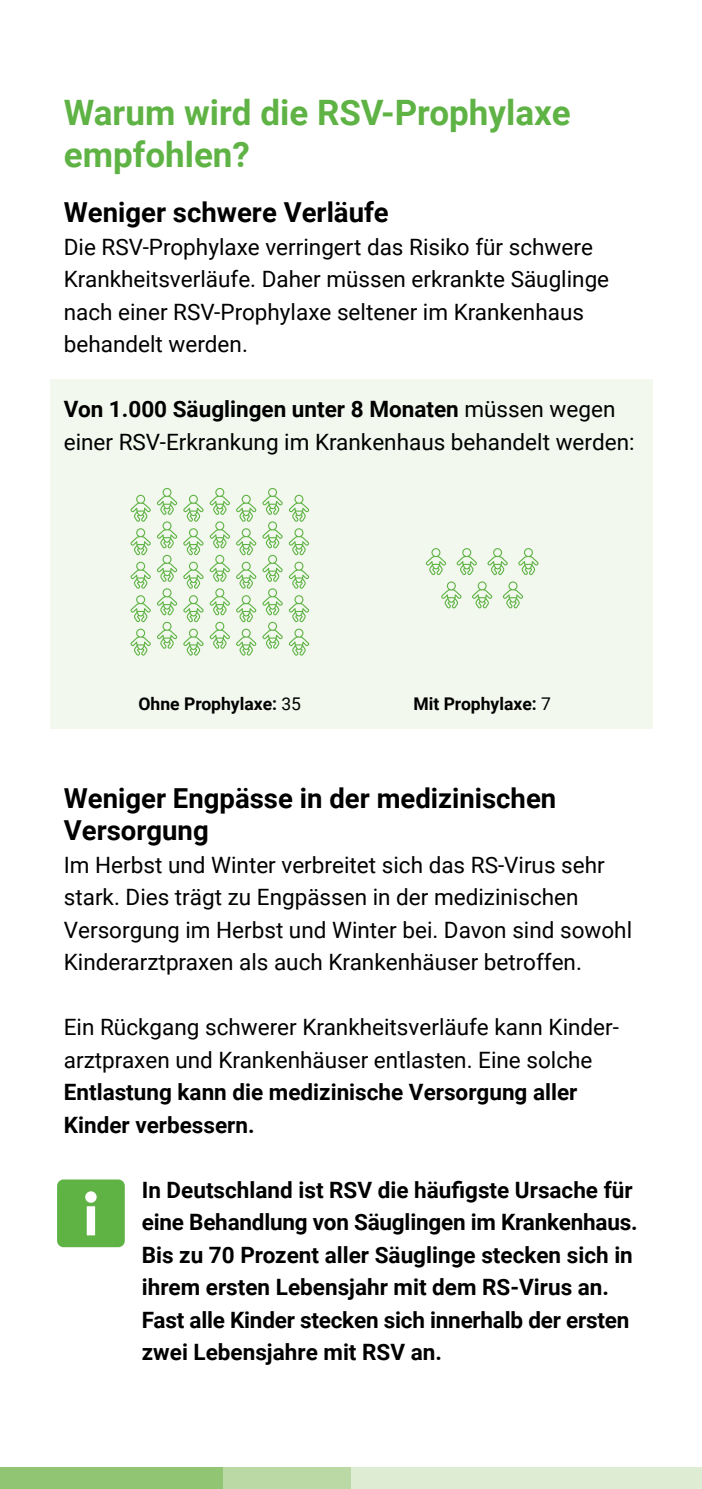
<style>
.page{position:relative;width:702px;height:1489px;background:#fff}
.page>*{position:absolute;margin:0;border:0;box-sizing:border-box;transform-origin:0 0}
.t1{font:700 35px/42.5px "Roboto";color:#5fb345}
.t2{font:700 27.5px/32.5px "Roboto";color:#000}
.t3{font:22.5px/32.5px "Roboto";color:#000}
.P_Info{font:700 22.5px/32.5px "Roboto";color:#000}
.t4{font:700 17.5px "Roboto";color:#000}
.s1{font-weight:700}
.s2{font-weight:400}
</style>
<div class="page">
<div style="left:0;top:1467px;width:223px;height:21px;background:#92c573"></div>
<div style="left:223px;top:1467px;width:128px;height:21px;background:#bbd9a4"></div>
<div style="left:351px;top:1467px;width:351px;height:21px;background:#deecd4"></div>
<div style="left:50px;top:379px;width:602px;height:233px;background:#f2f8ee"></div>
<div style="left:50px;top:585px;width:602px;height:144px;background:#f2f8ee"></div>
<div style="left:57px;top:1179px;width:68px;height:68px;background:#5fb345;border-radius:6px"></div>
<div style="left:85px;top:1191px;width:12px;height:11px;background:#fff;border-radius:50%"></div>
<div style="left:87px;top:1206px;width:8px;height:29px;background:#fff"></div>
<svg style="left:130px;top:495px;width:21px;height:26px"></svg>
<svg style="left:130px;top:528px;width:21px;height:27px"></svg>
<svg style="left:130px;top:561px;width:21px;height:27px"></svg>
<svg style="left:130px;top:595px;width:21px;height:27px"></svg>
<svg style="left:130px;top:628px;width:21px;height:27px"></svg>
<svg style="left:183px;top:495px;width:20px;height:26px"></svg>
<svg style="left:183px;top:528px;width:20px;height:27px"></svg>
<svg style="left:183px;top:561px;width:20px;height:27px"></svg>
<svg style="left:183px;top:595px;width:20px;height:27px"></svg>
<svg style="left:183px;top:628px;width:20px;height:27px"></svg>
<svg style="left:157px;top:488px;width:20px;height:27px"></svg>
<svg style="left:157px;top:521px;width:20px;height:27px"></svg>
<svg style="left:157px;top:555px;width:20px;height:27px"></svg>
<svg style="left:157px;top:588px;width:20px;height:27px"></svg>
<svg style="left:157px;top:621px;width:20px;height:27px"></svg>
<svg style="left:236px;top:495px;width:20px;height:26px"></svg>
<svg style="left:236px;top:528px;width:20px;height:27px"></svg>
<svg style="left:236px;top:561px;width:20px;height:27px"></svg>
<svg style="left:236px;top:595px;width:20px;height:27px"></svg>
<svg style="left:236px;top:628px;width:20px;height:27px"></svg>
<svg style="left:210px;top:488px;width:20px;height:27px"></svg>
<svg style="left:210px;top:521px;width:20px;height:27px"></svg>
<svg style="left:210px;top:555px;width:20px;height:27px"></svg>
<svg style="left:210px;top:588px;width:20px;height:27px"></svg>
<svg style="left:210px;top:621px;width:20px;height:27px"></svg>
<svg style="left:289px;top:495px;width:20px;height:26px"></svg>
<svg style="left:289px;top:528px;width:20px;height:27px"></svg>
<svg style="left:289px;top:561px;width:20px;height:27px"></svg>
<svg style="left:289px;top:595px;width:20px;height:27px"></svg>
<svg style="left:289px;top:628px;width:20px;height:27px"></svg>
<svg style="left:262px;top:488px;width:21px;height:27px"></svg>
<svg style="left:262px;top:521px;width:21px;height:27px"></svg>
<svg style="left:262px;top:555px;width:21px;height:27px"></svg>
<svg style="left:262px;top:588px;width:21px;height:27px"></svg>
<svg style="left:262px;top:621px;width:21px;height:27px"></svg>
<svg style="left:426px;top:548px;width:20px;height:27px"></svg>
<svg style="left:456px;top:548px;width:21px;height:27px"></svg>
<svg style="left:441px;top:581px;width:20px;height:27px"></svg>
<svg style="left:487px;top:548px;width:20px;height:27px"></svg>
<svg style="left:472px;top:581px;width:20px;height:27px"></svg>
<svg style="left:518px;top:548px;width:20px;height:27px"></svg>
<svg style="left:503px;top:581px;width:20px;height:27px"></svg>
<h1 class="t1" style="left:64px;top:90px;width:508px">Warum wird die RSV-Prophylaxe empfohlen?</h1>
<h2 class="t2" style="left:64px;top:195px;width:326px">Weniger schwere Verläufe</h2>
<p class="t3" style="left:64px;top:230px;width:547px">Die RSV-Prophylaxe verringert das Risiko für schwere Krankheitsverläufe. Daher müssen erkrankte Säuglinge nach einer RSV-Prophylaxe seltener im Krankenhaus behandelt werden.</p>
<p class="t3" style="left:64px;top:392px;width:572px"><span class="s1">Von 1.000 Säuglingen unter 8 Monaten</span> müssen wegen einer RSV-Erkrankung im Krankenhaus behandelt werden:</p>
<p class="t4" style="left:138px;top:691px;width:164px">Ohne Prophylaxe: <span class="s2">35</span></p>
<p class="t4" style="left:413px;top:691px;width:139px">Mit Prophylaxe: <span class="s2">7</span></p>
<h2 class="t2" style="left:64px;top:780px;width:494px">Weniger Engpässe in der medizinischen<br>Versorgung</h2>
<p class="t3" style="left:64px;top:847px;width:570px">Im Herbst und Winter verbreitet sich das RS-Virus sehr stark. Dies trägt zu Engpässen in der medizinischen Versorgung im Herbst und Winter bei. Davon sind sowohl Kinderarztpraxen als auch Krankenhäuser betroffen.</p>
<p class="t3" style="left:64px;top:1010px;width:556px">Ein Rückgang schwerer Krankheitsverläufe kann Kinder&shy;arztpraxen und Krankenhäuser entlasten. Eine solche <span class="s1">Entlastung kann die medizinische Versorgung aller Kinder verbessern.</span></p>
<p class="P_Info" style="left:142px;top:1172px;width:497px">In Deutschland ist RSV die häufigste Ursache für eine Behandlung von Säuglingen im Krankenhaus.<br>Bis zu 70 Prozent aller Säuglinge stecken sich in ihrem ersten Lebensjahr mit dem RS-Virus an.<br>Fast alle Kinder stecken sich innerhalb der ersten zwei Lebensjahre mit RSV an.</p>
</div>
